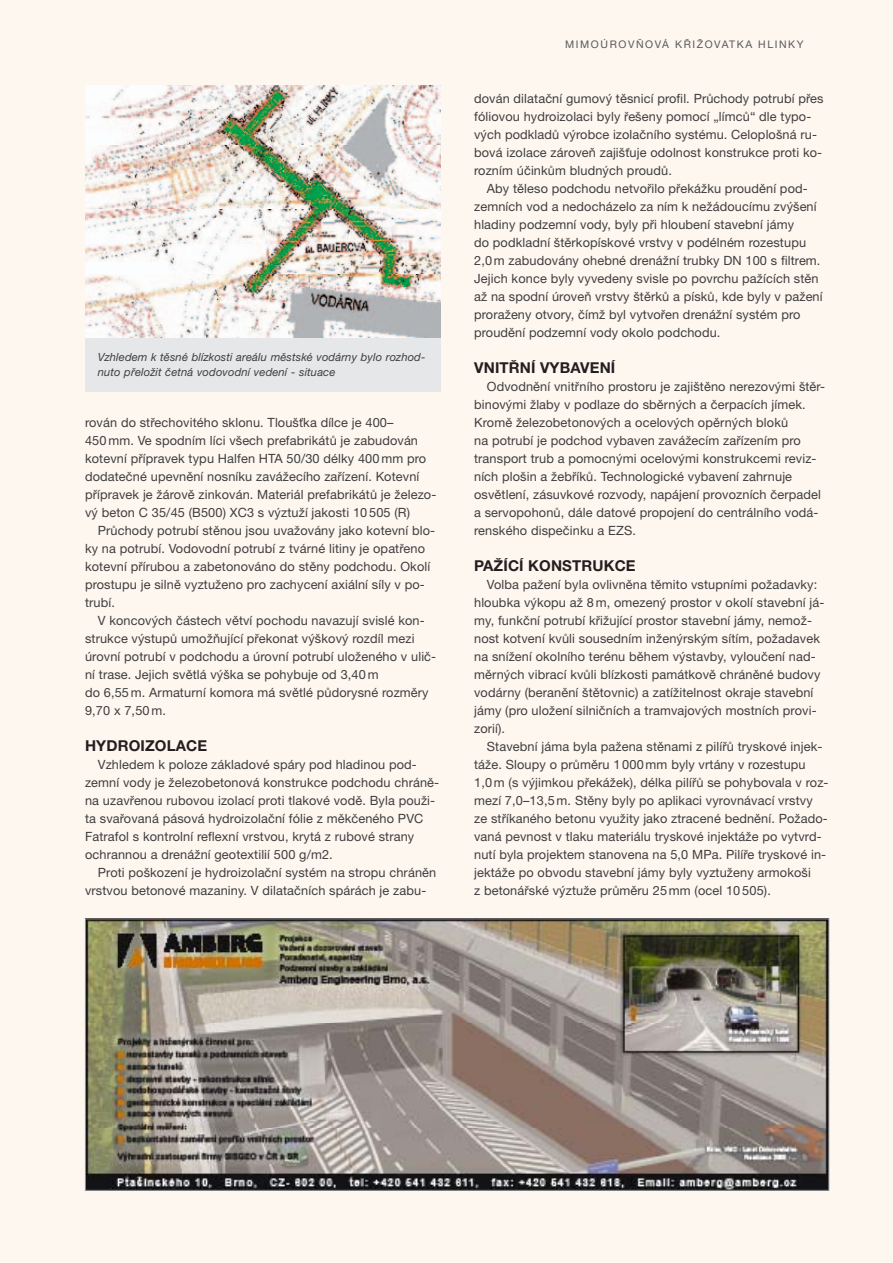
<style>
.page{position:relative;width:893px;height:1263px;background:#fef7f0}
.page>*{position:absolute;margin:0;border:0;box-sizing:border-box;transform-origin:0 0}
.t1{font:700 15px "Helvetica Neue CE";letter-spacing:.01em;color:#231f20}
.t2{font:12.75px/18px "Helvetica Neue CE";letter-spacing:.01em;color:#3e3e3f}
.t3{font:italic 11.25px/15px "Helvetica Neue CE";letter-spacing:.01em;color:#3e3e3f}
.t4{font:10.5px "Helvetica Neue CE";letter-spacing:.15em;color:#57585a}
</style>
<div class="page">
<img style="left:87px;top:920px;width:740px;height:269px">
<div style="left:85px;top:85px;width:355px;height:306px;background:#e6e7e9"></div>
<img style="left:85px;top:85px;width:355px;height:252px">
<p class="t3" style="left:98px;top:350px;width:329px">Vzhledem k těsné blízkosti areálu městské vodárny bylo rozhod&shy;nuto přeložit četná vodovodní vedení - situace</p>
<p class="t2" style="left:85px;top:415px;width:353px">rován do střechovitého sklonu. Tloušťka dílce je 400–<br>450 mm. Ve spodním líci všech prefabrikátů je zabudován kotevní přípravek typu Halfen HTA 50/30 délky 400 mm pro dodatečné upevnění nosníku zavážecího zařízení. Kotevní přípravek je žárově zinkován. Materiál prefabrikátů je železo&shy;vý beton C 35/45 (B500) XC3 s výztuží jakosti 10 505 (R)</p>
<p class="t2" style="left:85px;top:523px;width:352px;text-indent:13px">Průchody potrubí stěnou jsou uvažovány jako kotevní blo&shy;ky na potrubí. Vodovodní potrubí z tvárné litiny je opatřeno kotevní přírubou a zabetonováno do stěny podchodu. Okolí prostupu je silně vyztuženo pro zachycení axiální síly v po&shy;trubí.</p>
<p class="t2" style="left:85px;top:613px;width:353px;text-indent:13px">V koncových částech větví pochodu navazují svislé kon&shy;strukce výstupů umožňující překonat výškový rozdíl mezi úrovní potrubí v podchodu a úrovní potrubí uloženého v ulič&shy;ní trase. Jejich světlá výška se pohybuje od 3,40 m<br>do 6,55 m. Armaturní komora má světlé půdorysné rozměry 9,70 x 7,50 m.</p>
<p class="t1" style="left:85px;top:740px;width:124px">HYDROIZOLACE</p>
<p class="t2" style="left:85px;top:757px;width:356px;text-indent:13px">Vzhledem k poloze základové spáry pod hladinou pod&shy;zemní vody je železobetonová konstrukce podchodu chráně&shy;na uzavřenou rubovou izolací proti tlakové vodě. Byla použi&shy;ta svařovaná pásová hydroizolační fólie z měkčeného PVC Fatrafol s kontrolní reflexní vrstvou, krytá z rubové strany ochrannou a drenážní geotextilií 500 g/m2.</p>
<p class="t2" style="left:85px;top:865px;width:353px;text-indent:13px">Proti poškození je hydroizolační systém na stropu chráněn vrstvou betonové mazaniny. V dilatačních spárách je zabu-</p>
<p class="t4" style="left:565px;top:41px;width:240px">MIMOÚROVŇOVÁ KŘIŽOVATKA HLINKY</p>
<p class="t2" style="left:474px;top:91px;width:351px">dován dilatační gumový těsnicí profil. Průchody potrubí přes fóliovou hydroizolaci byly řešeny pomocí „límců“ dle typo&shy;vých podkladů výrobce izolačního systému. Celoplošná ru&shy;bová izolace zároveň zajišťuje odolnost konstrukce proti ko&shy;rozním účinkům bludných proudů.</p>
<p class="t2" style="left:474px;top:181px;width:350px;text-indent:13px">Aby těleso podchodu netvořilo překážku proudění pod&shy;zemních vod a nedocházelo za ním k nežádoucímu zvýšení hladiny podzemní vody, byly při hloubení stavební jámy<br>do podkladní štěrkopískové vrstvy v podélném rozestupu 2,0 m zabudovány ohebné drenážní trubky DN 100 s filtrem.<br>Jejich konce byly vyvedeny svisle po povrchu pažících stěn až na spodní úroveň vrstvy štěrků a písků, kde byly v pažení proraženy otvory, čímž byl vytvořen drenážní systém pro proudění podzemní vody okolo podchodu.</p>
<p class="t1" style="left:474px;top:362px;width:143px">VNITŘNÍ VYBAVENÍ</p>
<p class="t2" style="left:474px;top:379px;width:353px;text-indent:13px">Odvodnění vnitřního prostoru je zajištěno nerezovými štěr&shy;binovými žlaby v podlaze do sběrných a čerpacích jímek.<br>Kromě železobetonových a ocelových opěrných bloků<br>na potrubí je podchod vybaven zavážecím zařízením pro transport trub a pomocnými ocelovými konstrukcemi reviz&shy;ních plošin a žebříků. Technologické vybavení zahrnuje osvětlení, zásuvkové rozvody, napájení provozních čerpadel a servopohonů, dále datové propojení do centrálního vodá&shy;renského dispečinku a EZS.</p>
<p class="t1" style="left:474px;top:560px;width:163px">PAŽÍCÍ KONSTRUKCE</p>
<p class="t2" style="left:474px;top:577px;width:352px;text-indent:13px">Volba pažení byla ovlivněna těmito vstupními požadavky: hloubka výkopu až 8 m, omezený prostor v okolí stavební já&shy;my, funkční potrubí křižující prostor stavební jámy, nemož&shy;nost kotvení kvůli sousedním inženýrským sítím, požadavek na snížení okolního terénu během výstavby, vyloučení nad&shy;měrných vibrací kvůli blízkosti památkově chráněné budovy vodárny (beranění štětovnic) a zatížitelnost okraje stavební jámy (pro uložení silničních a tramvajových mostních provi&shy;zorií).</p>
<p class="t2" style="left:474px;top:739px;width:356px;text-indent:13px">Stavební jáma byla pažena stěnami z pilířů tryskové injek&shy;táže. Sloupy o průměru 1 000 mm byly vrtány v rozestupu<br>1,0 m (s výjimkou překážek), délka pilířů se pohybovala v roz&shy;mezí 7,0–13,5 m. Stěny byly po aplikaci vyrovnávací vrstvy ze stříkaného betonu využity jako ztracené bednění. Požado&shy;vaná pevnost v tlaku materiálu tryskové injektáže po vytvrd&shy;nutí byla projektem stanovena na 5,0 MPa. Pilíře tryskové in&shy;jektáže po obvodu stavební jámy byly vyztuženy armokoši<br>z betonářské výztuže průměru 25 mm (ocel 10 505).</p>
</div>
